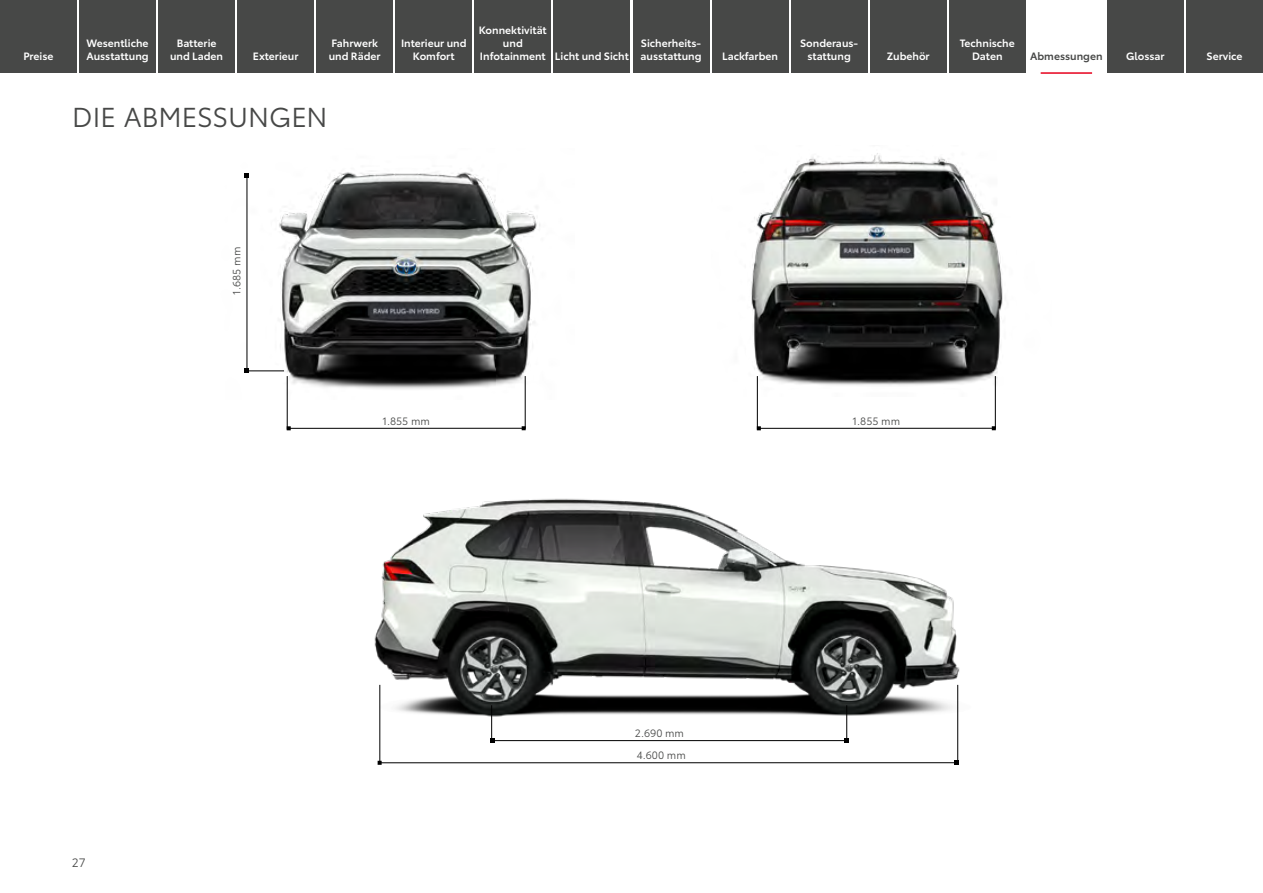
<style>
.page{position:relative;width:1263px;height:893px;background:#fff}
.page>*{position:absolute;margin:0;border:0;box-sizing:border-box;transform-origin:0 0}
._1_Headline{font:27px "Toyota Type";color:#474847}
.t1{font:12px "Toyota Type";color:#474847}
._1_Verlinkung{font:600 10.5px/12.6px "Toyota Type";color:#fff;text-align:center}
._1_Inhalt_mittig_PRE{font:10.5px "Toyota Type";color:#474847}
._1_Verlinkung_aktuel{font:600 10.5px "Toyota Type";color:#474847}
</style>
<div class="page">
<img style="left:244px;top:169px;width:296px;height:231px">
<img style="left:751px;top:153px;width:252px;height:244px">
<hr style="left:289px;top:428px;width:235px;height:1px;background:#000">
<hr style="left:287px;top:376px;width:1px;height:54px;background:#000">
<hr style="left:525px;top:376px;width:1px;height:53px;background:#000">
<hr style="left:759px;top:428px;width:235px;height:1px;background:#000">
<hr style="left:757px;top:376px;width:1px;height:54px;background:#000">
<hr style="left:995px;top:376px;width:1px;height:53px;background:#000">
<img style="left:374px;top:498px;width:586px;height:220px">
<hr style="left:380px;top:762px;width:576px;height:1px;background:#000">
<svg style="left:378px;top:761px;width:4px;height:4px"></svg>
<svg style="left:954px;top:761px;width:4px;height:4px"></svg>
<hr style="left:379px;top:685px;width:1px;height:79px;background:#000">
<hr style="left:957px;top:685px;width:1px;height:78px;background:#000">
<hr style="left:492px;top:740px;width:354px;height:1px;background:#000">
<svg style="left:844px;top:739px;width:4px;height:4px"></svg>
<hr style="left:491px;top:705px;width:1px;height:37px;background:#000">
<hr style="left:846px;top:705px;width:1px;height:36px;background:#000">
<hr style="left:246px;top:175px;width:1px;height:196px;background:#000">
<svg style="left:245px;top:369px;width:4px;height:4px"></svg>
<svg style="left:245px;top:173px;width:4px;height:4px"></svg>
<hr style="left:247px;top:370px;width:37px;height:1px;background:#000">
<div style="left:0;top:0;width:77px;height:72px;background:#474847"></div>
<div style="left:79px;top:0;width:77px;height:72px;background:#474847"></div>
<div style="left:237px;top:0;width:77px;height:72px;background:#474847"></div>
<div style="left:158px;top:0;width:77px;height:72px;background:#474847"></div>
<div style="left:316px;top:0;width:77px;height:72px;background:#474847"></div>
<div style="left:395px;top:0;width:77px;height:72px;background:#474847"></div>
<div style="left:474px;top:0;width:77px;height:72px;background:#474847"></div>
<div style="left:553px;top:0;width:77px;height:72px;background:#474847"></div>
<div style="left:632px;top:0;width:77px;height:72px;background:#474847"></div>
<div style="left:712px;top:0;width:76px;height:72px;background:#474847"></div>
<div style="left:791px;top:0;width:77px;height:72px;background:#474847"></div>
<div style="left:870px;top:0;width:77px;height:72px;background:#474847"></div>
<div style="left:949px;top:0;width:77px;height:72px;background:#474847"></div>
<hr style="left:1041px;top:72px;width:51px;height:2px;background:#e7001d">
<div style="left:1107px;top:0;width:77px;height:72px;background:#474847"></div>
<div style="left:1186px;top:0;width:77px;height:72px;background:#474847"></div>
<p class="_1_Verlinkung" style="left:23px;top:49px;width:32px">Preise</p>
<p class="_1_Verlinkung" style="left:86px;top:36px;width:64px;text-align:left">Wesentliche<br>Ausstattung</p>
<p class="_1_Verlinkung" style="left:170px;top:36px;width:55px">Batterie und Laden</p>
<p class="_1_Verlinkung" style="left:329px;top:36px;width:53px;text-align:left">Fahrwerk und Räder</p>
<p class="_1_Verlinkung" style="left:401px;top:36px;width:67px">Interieur und<br>Komfort</p>
<p class="_1_Verlinkung" style="left:253px;top:49px;width:47px">Exterieur</p>
<p class="_1_Verlinkung" style="left:479px;top:23px;width:69px">Konnektivität und<br>Infotainment</p>
<p class="_1_Verlinkung" style="left:555px;top:49px;width:75px">Licht und Sicht</p>
<p class="_1_Verlinkung" style="left:640px;top:36px;width:63px;text-align:left">Sicherheits&shy;ausstattung</p>
<p class="_1_Headline" style="left:72px;top:97px;width:257px">DIE ABMESSUNGEN</p>
<p class="_1_Verlinkung" style="left:722px;top:49px;width:57px">Lackfarben</p>
<p class="_1_Verlinkung" style="left:800px;top:36px;width:60px">Sonderaus&shy;stattung</p>
<p class="_1_Verlinkung" style="left:887px;top:49px;width:44px">Zubehör</p>
<p class="_1_Verlinkung" style="left:960px;top:36px;width:56px">Technische<br>Daten</p>
<p class="_1_Verlinkung_aktuel" style="left:1030px;top:48px;width:74px">Abmessungen</p>
<p class="_1_Verlinkung" style="left:1126px;top:49px;width:40px">Glossar</p>
<p class="_1_Verlinkung" style="left:1206px;top:49px;width:37px">Service</p>
<p class="_1_Inhalt_mittig_PRE" style="left:229px;top:295px;width:49px;rotate:-90deg">1.685 mm</p>
<p class="_1_Inhalt_mittig_PRE" style="left:382px;top:413px;width:49px">1.855 mm</p>
<p class="_1_Inhalt_mittig_PRE" style="left:852px;top:413px;width:49px">1.855 mm</p>
<p class="t1" style="left:72px;top:854px;width:15px">27</p>
<p class="_1_Inhalt_mittig_PRE" style="left:635px;top:725px;width:51px">2.690 mm</p>
<p class="_1_Inhalt_mittig_PRE" style="left:637px;top:748px;width:51px">4.600 mm</p>
</div>
